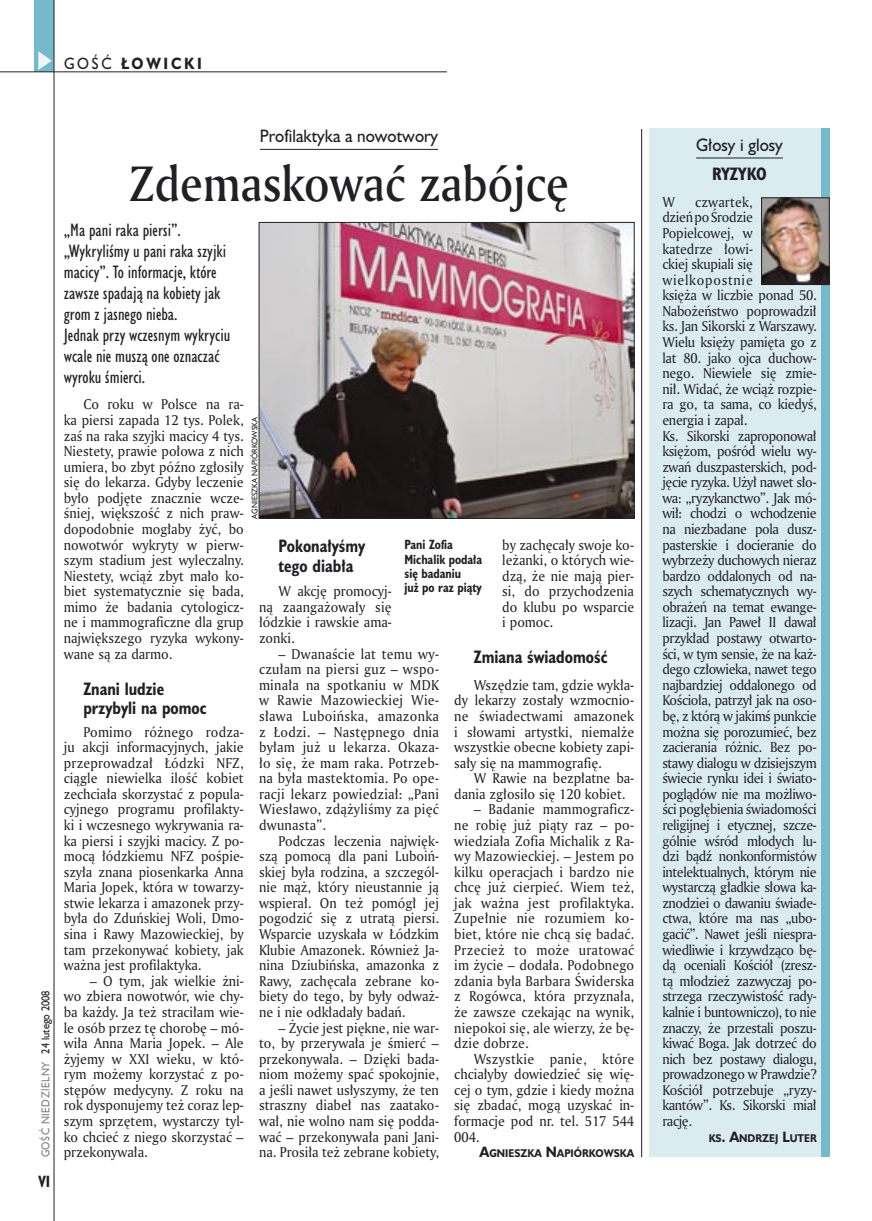
<style>
.page{position:relative;width:872px;height:1221px;background:#fff}
.page>*{position:absolute;margin:0;border:0;box-sizing:border-box;transform-origin:0 0}
._05a_tytyl_AmMd_32_pt{font:48px "Amerigo Md PL";color:#212125;scale:.9 1}
._06-4_lead_lokal_HuCn_11_pt{font:16.5px/21px "Humanst 521 Cn PL";color:#212125}
._04_srodtytul_HuCB_11_pt{font:700 16.5px/19.8px "Humanst 521 Cn PL";color:#212125;scale:.94 1}
._04-3_nadtytul_lokal{font:16.5px "Humanst 521 PL";color:#212125;scale:.94 1}
._04-2_tytul_ramki{font:700 16.5px "Humanst 521 Cn PL";color:#212125}
.t1{font:700 15px "Humanst 521 PL";letter-spacing:.2em;color:#212125;scale:.9 1}
.t2{font:700 15px "Humanst 521 Cn PL";color:#212125;scale:.94 1}
._01_body_tekst{font:13.8px/15.6px "Amerigo PL";color:#212125;text-align:justify;scale:.94 1}
._03-4_body_liturgii{font:13.8px/15.6px "Amerigo PL";letter-spacing:-.02em;color:#212125;scale:.94 1}
._09_podpis_zdjecia_HuCnB{font:700 12.3px/14.4px "Humanst 521 Cn PL";color:#212125;scale:.94 1}
.t3{font:10.5px "Humanst 521 PL";letter-spacing:.05em;color:#7f7f83;scale:.9 1}
._12a_autor_na_koncu_HuBd{font:700 10.35px "Humanst 521 PL";color:#212125;scale:.9 1}
._03-4_body_liturgii-2{font:700 10.35px "Humanst 521 PL";color:#212125;scale:.9 1}
._09a_autor_zdjecia_Hu_5_pt{font:7.5px "Humanst 521 PL";color:#212125;scale:.94 1}
.s1{font-weight:400}
.s2{color:#212125}
.s3{font-size:13.8px}
</style>
<div class="page">
<div style="left:35px;top:0;width:19px;height:72px;background:#75baca"></div>
<svg style="left:38px;top:51px;width:14px;height:19px"></svg>
<hr style="left:54px;top:0;width:1px;height:1220px;background:#212125">
<hr style="left:0;top:72px;width:447px;height:1px;background:#212125">
<div style="left:649px;top:129px;width:179px;height:1027px;background:#dbecf1"></div>
<hr style="left:696px;top:158px;width:87px;height:1px;background:#212125">
<div style="left:821px;top:129px;width:8px;height:1027px;background:#75baca"></div>
<img style="left:763px;top:200px;width:64px;height:83px">
<div style="left:761px;top:198px;width:68px;height:87px;border:1px solid #212125"></div>
<hr style="left:641px;top:129px;width:1px;height:1027px;background:#212125">
<hr style="left:260px;top:149px;width:178px;height:1px;background:#212125">
<img style="left:261px;top:224px;width:371px;height:292px">
<div style="left:259px;top:222px;width:375px;height:296px;border:1px solid #212125"></div>
<p class="t1" style="left:64px;top:53px;width:155px"><span class="s1">GOŚĆ</span> ŁOWICKI</p>
<p class="t3" style="left:38px;top:1157px;width:187px;rotate:-90deg">GOŚĆ NIEDZIELNY <span class="s2">24 lutego 2008</span></p>
<p class="t2" style="left:38px;top:1170px;width:14px">VI</p>
<p class="_04-3_nadtytul_lokal" style="left:260px;top:125px;width:191px">Profilaktyka a nowotwory</p>
<p class="_05a_tytyl_AmMd_32_pt" style="left:129px;top:152px;width:490px">Zdemaskować zabójcę</p>
<p class="_06-4_lead_lokal_HuCn_11_pt" style="left:64px;top:219px;width:168px">„Ma pani raka piersi”. „Wykryliśmy u pani raka szyjki macicy”. To informacje, które zawsze spadają na kobiety jak grom z jasnego nieba.<br>Jednak przy wczesnym wykryciu wcale nie muszą one oznaczać wyroku śmierci.</p>
<p class="_01_body_tekst" style="left:64px;top:396px;width:193px;text-indent:20px">Co roku w Polsce na ra&shy;ka piersi zapada 12 tys. Polek, zaś na raka szyjki macicy 4 tys.<br>Niestety, prawie połowa z nich umiera, bo zbyt późno zgłosiły się do lekarza. Gdyby leczenie było podjęte znacznie wcze&shy;śniej, większość z nich praw&shy;dopodobnie mogłaby żyć, bo nowotwór wykryty w pierw&shy;szym stadium jest wyleczalny.<br>Niestety, wciąż zbyt mało ko&shy;biet systematycznie się bada, mimo że badania cytologicz&shy;ne i mammograficzne dla grup największego ryzyka wykony&shy;wane są za darmo.</p>
<p class="_04_srodtytul_HuCB_11_pt" style="left:83px;top:678px;width:133px">Znani ludzie przybyli na pomoc</p>
<p class="_01_body_tekst" style="left:64px;top:723px;width:193px;text-indent:20px">Pomimo różnego rodza&shy;ju akcji informacyjnych, jakie przeprowadzał Łódzki NFZ, ciągle niewielka ilość kobiet zechciała skorzystać z popula&shy;cyjnego programu profilakty&shy;ki i wczesnego wykrywania ra&shy;ka piersi i szyjki macicy. Z po&shy;mocą łódzkiemu NFZ pośpie&shy;szyła znana piosenkarka Anna Maria Jopek, która w towarzy&shy;stwie lekarza i amazonek przy&shy;była do Zduńskiej Woli, Dmo&shy;sina i Rawy Mazowieckiej, by tam przekonywać kobiety, jak ważna jest profilaktyka.</p>
<p class="_01_body_tekst" style="left:64px;top:972px;width:193px;text-indent:26px">– O tym, jak wielkie żni&shy;wo zbiera nowotwór, wie chy&shy;ba każdy. Ja też straciłam wie&shy;le osób przez tę chorobę – mó&shy;wiła Anna Maria Jopek. – Ale żyjemy w XXI wieku, w któ&shy;rym możemy korzystać z po&shy;stępów medycyny. Z roku na rok dysponujemy też coraz lep&shy;szym sprzętem, wystarczy tyl&shy;ko chcieć z niego skorzystać – przekonywała.</p>
<p class="_09a_autor_zdjecia_Hu_5_pt" style="left:249px;top:518px;width:110px;rotate:-90deg">AGNIESZKA NAPIÓRKOWSKA</p>
<p class="_01_body_tekst" style="left:502px;top:536px;width:142px">by zachęcały swoje ko&shy;leżanki, o których wie&shy;dzą, że nie mają pier&shy;si, do przychodzenia do klubu po wsparcie i pomoc.</p>
<p class="_04_srodtytul_HuCB_11_pt" style="left:474px;top:647px;width:144px">Zmiana świadomość</p>
<p class="_01_body_tekst" style="left:454px;top:676px;width:193px;text-indent:20px">Wszędzie tam, gdzie wykła&shy;dy lekarzy zostały wzmocnio&shy;ne świadectwami amazonek i słowami artystki, niemalże wszystkie obecne kobiety zapi&shy;sały się na mammografię.</p>
<p class="_01_body_tekst" style="left:454px;top:770px;width:193px;text-indent:20px">W Rawie na bezpłatne ba&shy;dania zgłosiło się 120 kobiet.</p>
<p class="_01_body_tekst" style="left:454px;top:801px;width:193px;text-indent:20px">– Badanie mammograficz&shy;ne robię już piąty raz – po&shy;wiedziała Zofia Michalik z Ra&shy;wy Mazowieckiej. – Jestem po kilku operacjach i bardzo nie chcę już cierpieć. Wiem też, jak ważna jest profilaktyka.<br>Zupełnie nie rozumiem ko&shy;biet, które nie chcą się badać.<br>Przecież to może uratować im życie – dodała. Podobnego zdania była Barbara Świderska z Rogówca, która przyznała, że zawsze czekając na wynik, niepokoi się, ale wierzy, że bę&shy;dzie dobrze.</p>
<p class="_01_body_tekst" style="left:454px;top:1050px;width:193px;text-indent:20px">Wszystkie panie, które chciałyby dowiedzieć się wię&shy;cej o tym, gdzie i kiedy można się zbadać, mogą uzyskać in&shy;formacje pod nr. tel. 517 544<br>004.</p>
<p class="_12a_autor_na_koncu_HuBd" style="left:479px;top:1146px;width:173px"><span class="s3">A</span>GNIESZKA <span class="s3">N</span>APIÓRKOWSKA</p>
<p class="_04_srodtytul_HuCB_11_pt" style="left:279px;top:535px;width:94px">Pokonałyśmy tego diabła</p>
<p class="_01_body_tekst" style="left:259px;top:583px;width:143px;text-indent:20px">W akcję promocyj&shy;ną zaangażowały się łódzkie i rawskie ama&shy;zonki.</p>
<p class="_01_body_tekst" style="left:259px;top:645px;width:193px;text-indent:20px">– Dwanaście lat temu wy&shy;czułam na piersi guz – wspo&shy;minała na spotkaniu w MDK w Rawie Mazowieckiej Wie&shy;sława Luboińska, amazonka z Łodzi. – Następnego dnia byłam już u lekarza. Okaza&shy;ło się, że mam raka. Potrzeb&shy;na była mastektomia. Po ope&shy;racji lekarz powiedział: „Pani Wiesławo, zdążyliśmy za pięć dwunasta”.</p>
<p class="_01_body_tekst" style="left:259px;top:832px;width:193px;text-indent:20px">Podczas leczenia najwięk&shy;szą pomocą dla pani Luboiń&shy;skiej była rodzina, a szczegól&shy;nie mąż, który nieustannie ją wspierał. On też pomógł jej pogodzić się z utratą piersi.<br>Wsparcie uzyskała w Łódzkim Klubie Amazonek. Również Ja&shy;nina Dziubińska, amazonka z Rawy, zachęcała zebrane ko&shy;biety do tego, by były odważ&shy;ne i nie odkładały badań.</p>
<p class="_01_body_tekst" style="left:259px;top:1019px;width:193px;text-indent:20px">– Życie jest piękne, nie war&shy;to, by przerywała je śmierć – przekonywała. – Dzięki bada&shy;niom możemy spać spokojnie, a jeśli nawet usłyszymy, że ten straszny diabeł nas zaatako&shy;wał, nie wolno nam się podda&shy;wać – przekonywała pani Jani&shy;na. Prosiła też zebrane kobiety,</p>
<p class="_09_podpis_zdjecia_HuCnB" style="left:404px;top:537px;width:84px">Pani Zofia<br>Michalik podała się badaniu<br>już po raz piąty</p>
<p class="_04-3_nadtytul_lokal" style="left:696px;top:133px;width:94px">Głosy i glosy</p>
<p class="_04-2_tytul_ramki" style="left:712px;top:162px;width:56px">RYZYKO</p>
<p class="_03-4_body_liturgii" style="left:662px;top:194px;width:166px;text-indent:33px">czwartek,<br>dzień po Środzie<br>Popielcowej, w<br>katedrze łowi-<br>ckiej skupiali się wielkopostnie<br>księża w liczbie ponad 50.<br>Nabożeństwo poprowadził ks. Jan Sikorski z Warszawy.<br>Wielu księży pamięta go z lat 80. jako ojca duchow&shy;nego. Niewiele się zmie&shy;nił. Widać, że wciąż rozpie&shy;ra go, ta sama, co kiedyś, energia i zapał.</p>
<p class="_03-4_body_liturgii" style="left:662px;top:427px;width:166px;text-align:justify">Ks. Sikorski zaproponował księżom, pośród wielu wy&shy;zwań duszpasterskich, pod&shy;jęcie ryzyka. Użył nawet sło&shy;wa: „ryzykanctwo”. Jak mó&shy;wił: chodzi o wchodzenie na niezbadane pola dusz&shy;pasterskie i docieranie do wybrzeży duchowych nieraz bardzo oddalonych od na&shy;szych schematycznych wy&shy;obrażeń na temat ewange&shy;lizacji. Jan Paweł II dawał przykład postawy otwarto&shy;ści, w tym sensie, że na każ&shy;dego człowieka, nawet tego najbardziej oddalonego od Kościoła, patrzył jak na oso&shy;bę, z którą w jakimś punkcie można się porozumieć, bez zacierania różnic. Bez po&shy;stawy dialogu w dzisiejszym świecie rynku idei i świato&shy;poglądów nie ma możliwo&shy;ści pogłębienia świadomości religijnej i etycznej, szcze&shy;gólnie wśród młodych lu&shy;dzi bądź nonkonformistów intelektualnych, którym nie wystarczą gładkie słowa ka&shy;znodziei o dawaniu świade&shy;ctwa, które ma nas „ubo&shy;gacić”. Nawet jeśli niespra&shy;wiedliwie i krzywdząco bę&shy;dą oceniali Kościół (zresz&shy;tą młodzież zazwyczaj po&shy;strzega rzeczywistość rady&shy;kalnie i buntowniczo), to nie znaczy, że przestali poszu&shy;kiwać Boga. Jak dotrzeć do nich bez postawy dialogu, prowadzonego w Prawdzie?<br>Kościół potrzebuje „ryzy&shy;kantów”. Ks. Sikorski miał rację.</p>
<p class="_03-4_body_liturgii-2" style="left:709px;top:1130px;width:121px">KS<span class="s3">. A</span>NDRZEJ <span class="s3">L</span>UTER</p>
<p class="_03-4_body_liturgii" style="left:662px;top:194px;width:15px">W</p>
</div>
